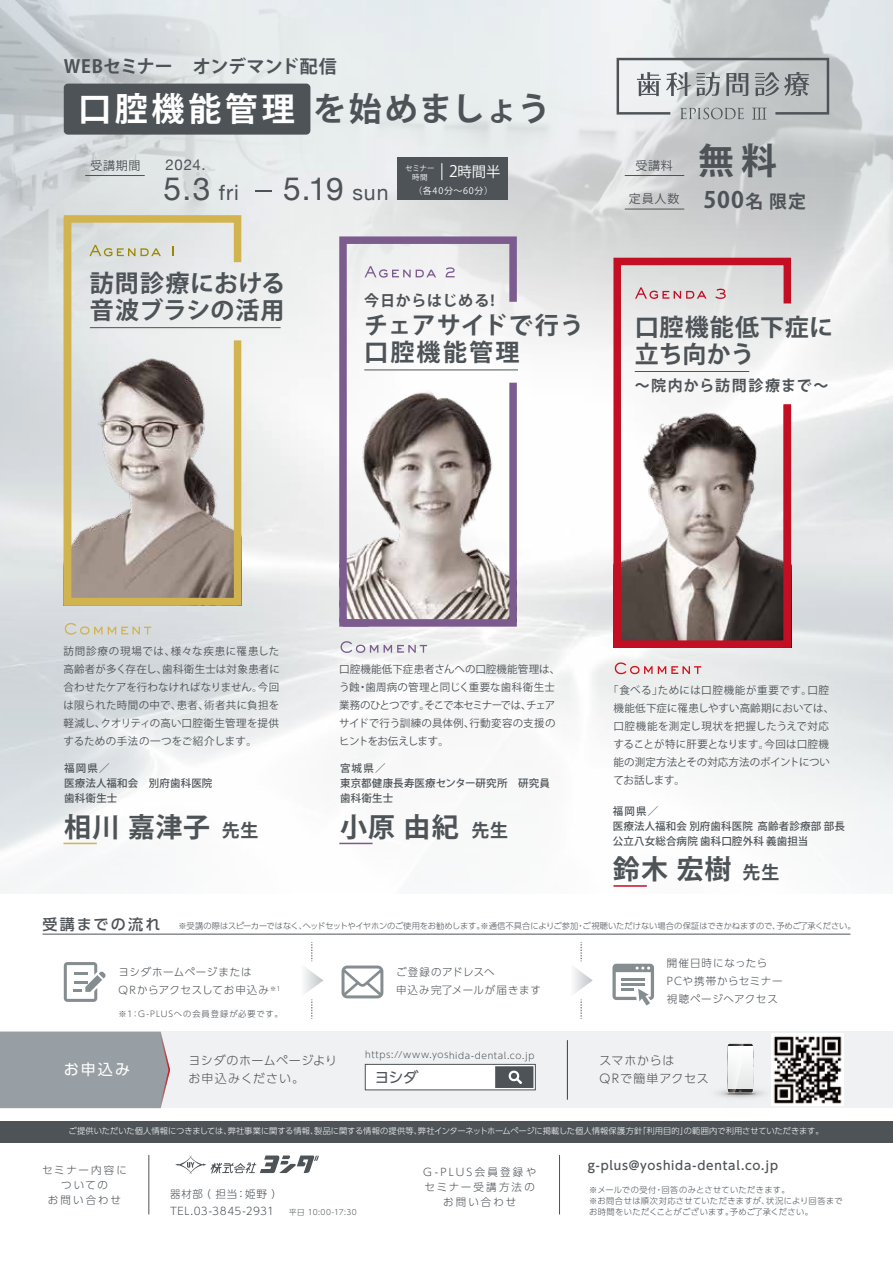
<style>
.page{position:relative;width:893px;height:1263px;background:#fff}
.page>*{position:absolute;margin:0;border:0;box-sizing:border-box;transform-origin:0 0}
.t1{font:700 36px "Koz Go Pr 6 N";color:#4d5357}
.t2{font:700 33px "Koz Go Pr 6 N";letter-spacing:.1em;color:#4d5357}
.t3{font:31.8px "Helvetica Neue";color:#4d5357}
.t4{font:700 27px "Koz Go Pr 6 N";letter-spacing:.04em;color:#4d5357}
.t5{font:700 24px/27px "Koz Go Pr 6 N";letter-spacing:.03em;color:#4d5357}
.t6{font:700 24px/27px "Koz Go Pr 6 N";letter-spacing:.075em;color:#4d5357}
.t7{font:700 22.5px "Koz Go Pr 6 N";color:#4d5357}
.t8{font:700 18px "Koz Go Pr 6 N";letter-spacing:.005em;color:#4d5357}
.t9{font:700 15px "Koz Go Pr 6 N";letter-spacing:.065em;color:#4d5357}
.t10{font:500 15px "UD Shin Go Pr 6 N";letter-spacing:.15em;color:#4d5357}
.t11{font:15px "Helvetica Neue";color:#4d5357}
.t12{font:15px "UD Shin Go Pr 6 N";color:#fff}
.t13{font:15px "UD Shin Go Pr 6 N";color:#4d5357}
.t14{font:14.4px "Koz Go Pr 6 N";color:#fff}
.t15{font:300 12px/18px "UD Shin Go Pr 6 N";letter-spacing:.055em;color:#4d5357}
.t16{font:500 12px "UD Shin Go Pr 6 N";letter-spacing:.065em;color:#4d5357}
.t17{font:12px "Koz Go Pr 6 N";letter-spacing:.065em;color:#4d5357}
.t18{font:10.5px/18px "Koz Go Pr 6 N";letter-spacing:.005em;color:#4d5357}
.t19{font:500 10.5px/15px "Koz Go Pr 6 N";letter-spacing:.02em;color:#4d5357}
.t20{font:300 10.5px/18px "UD Shin Go Pr 6 N";letter-spacing:.06em;color:#4d5357}
.t21{font:300 10.5px/18px "UD Shin Go Pr 6 N";letter-spacing:.065em;color:#4d5357}
.t22{font:300 10.5px/15px "UD Shin Go Pr 6 N";letter-spacing:.2em;color:#4d5357;text-align:center}
.t23{font:300 10.5px/17px "UD Shin Go Pr 6 N";letter-spacing:.055em;color:#4d5357}
.t24{font:300 10.5px/18px "UD Shin Go Pr 6 N";letter-spacing:.085em;color:#4d5357}
.t25{font:300 10.5px/15px "UD Shin Go Pr 6 N";letter-spacing:.185em;color:#4d5357;text-align:center}
.t26{font:300 9px "UD Shin Go Pr 6 N";letter-spacing:.06em;color:#4d5357}
.t27{font:9px "Koz Go Pr 6 N";letter-spacing:.085em;color:#fff}
.t28{font:300 8.25px "UD Shin Go Pr 6 N";letter-spacing:-.005em;color:#fff}
.t29{font:300 8.25px "UD Shin Go Pr 6 N";letter-spacing:-.015em;color:#4d5357}
.t30{font:300 8.25px/10.8px "UD Shin Go Pr 6 N";letter-spacing:.04em;color:#4d5357}
.t31{font:300 8.25px "UD Shin Go Pr 6 N";letter-spacing:.11em;color:#4d5357}
.t32{font:300 7.5px "UD Shin Go Pr 6 N";letter-spacing:.045em;color:#4d5357}
.t33{font:7.5px/9px "Koz Go Pr 6 N";letter-spacing:-.005em;color:#fff;text-align:center}
.s1{color:#fff}
.s2{font-size:15.9px}
.s3{font-size:21.15px}
.s4{font-size:18px}
</style>
<div class="page">
<img style="left:0;top:0;width:197px;height:342px">
<img style="left:197px;top:0;width:696px;height:377px">
<div style="left:0;top:1032px;width:893px;height:76px;background:#f0f1f3"></div>
<div style="left:0;top:1032px;width:170px;height:76px;background:#989fa4"></div>
<div style="left:64px;top:84px;width:246px;height:51px;background:#4d5357;border-radius:4px"></div>
<hr style="left:613px;top:885px;width:34px;height:2px;background:#c30e23">
<hr style="left:63px;top:843px;width:34px;height:1px;background:#d1b34f">
<hr style="left:339px;top:843px;width:34px;height:1px;background:#7c5b8f">
<div style="left:0;top:1121px;width:893px;height:21px;background:#4d5357"></div>
<hr style="left:149px;top:1155px;width:1px;height:59px;background:#4d5357">
<hr style="left:559px;top:1155px;width:1px;height:59px;background:#4d5357">
<hr style="left:43px;top:934px;width:807px;height:1px;background:#4d5357">
<svg style="left:64px;top:962px;width:42px;height:40px"></svg>
<svg style="left:342px;top:965px;width:41px;height:33px"></svg>
<svg style="left:612px;top:964px;width:42px;height:41px"></svg>
<svg style="left:175px;top:1155px;width:144px;height:19px"></svg>
<svg style="left:717px;top:1043px;width:47px;height:55px"></svg>
<svg style="left:304px;top:942px;width:19px;height:77px"></svg>
<svg style="left:574px;top:942px;width:19px;height:77px"></svg>
<svg style="left:365px;top:1064px;width:171px;height:26px"></svg>
<hr style="left:567px;top:1040px;width:1px;height:60px;background:#3e3a39">
<svg style="left:255px;top:190px;width:16px;height:1px"></svg>
<div style="left:397px;top:158px;width:111px;height:42px;background:#4d5357"></div>
<svg style="left:442px;top:163px;width:1px;height:17px"></svg>
<hr style="left:85px;top:175px;width:60px;height:1px;background:#4d5357">
<hr style="left:625px;top:175px;width:59px;height:1px;background:#4d5357">
<hr style="left:625px;top:209px;width:59px;height:1px;background:#4d5357">
<svg style="left:617px;top:58px;width:212px;height:62px;background:#b7bbbc"></svg>
<svg style="left:615px;top:662px;width:86px;height:12px"></svg>
<svg style="left:341px;top:641px;width:37px;height:12px"></svg>
<svg style="left:384px;top:645px;width:43px;height:8px"></svg>
<svg style="left:65px;top:623px;width:86px;height:12px"></svg>
<svg style="left:610px;top:254px;width:185px;height:143px"></svg>
<hr style="left:635px;top:371px;width:114px;height:1px;background:#4d5357">
<svg style="left:606px;top:397px;width:189px;height:255px"></svg>
<div style="left:784px;top:404px;width:7px;height:240px;background:#c30e23"></div>
<svg style="left:635px;top:287px;width:72px;height:12px"></svg>
<svg style="left:715px;top:289px;width:11px;height:10px"></svg>
<svg style="left:60px;top:211px;width:185px;height:398px;background:#c8c2b5"></svg>
<svg style="left:89px;top:245px;width:72px;height:11px"></svg>
<svg style="left:335px;top:233px;width:186px;height:142px"></svg>
<svg style="left:335px;top:375px;width:186px;height:255px"></svg>
<hr style="left:90px;top:327px;width:191px;height:1px;background:#4d5357">
<svg style="left:365px;top:266px;width:71px;height:12px"></svg>
<svg style="left:446px;top:267px;width:9px;height:10px"></svg>
<img style="left:771px;top:1034px;width:72px;height:72px">
<h3 class="t8" style="left:64px;top:56px;width:275px">WEBセミナー　オンデマンド配信</h3>
<h2 class="t2" style="left:78px;top:91px;width:474px"><span class="s1">口腔機能管理</span>を始めましょう</h2>
<h3 class="t11" style="left:166px;top:153px;width:41px">2024.</h3>
<p class="t17" style="left:91px;top:158px;width:52px">受講期間</p>
<p class="t17" style="left:635px;top:158px;width:39px">受講料</p>
<p class="t17" style="left:629px;top:192px;width:52px">定員人数</p>
<p class="t33" style="left:405px;top:164px;width:31px">セミナー時間</p>
<h3 class="t14" style="left:449px;top:164px;width:53px"><span class="s2">2</span>時間半</h3>
<h3 class="t3" style="left:164px;top:165px;width:77px">5.3 <span class="s3">fri</span></h3>
<h3 class="t3" style="left:283px;top:165px;width:107px">5.19 <span class="s3">sun</span></h3>
<p class="t27" style="left:413px;top:186px;width:81px">（各40分～60分）</p>
<h1 class="t1" style="left:698px;top:141px;width:80px">無料</h1>
<h3 class="t7" style="left:703px;top:187px;width:104px">500<span class="s4">名 限定</span></h3>
<h3 class="t5" style="left:90px;top:271px;width:197px">訪問診療における音波ブラシの活用</h3>
<h3 class="t9" style="left:364px;top:292px;width:132px">今日からはじめる!</h3>
<h3 class="t6" style="left:364px;top:312px;width:221px">チェアサイドで行う口腔機能管理</h3>
<h3 class="t5" style="left:635px;top:314px;width:200px">口腔機能低下症に立ち向かう</h3>
<h3 class="t9" style="left:635px;top:377px;width:195px">～院内から訪問診療まで～</h3>
<p class="t18" style="left:63px;top:642px;width:218px;text-align:justify">訪問診療の現場では、様々な疾患に罹患した高齢者が多く存在し、歯科衛生士は対象患者に合わせたケアを行わなければなりません。今回は限られた時間の中で、患者、術者共に負担を軽減し、クオリティの高い口腔衛生管理を提供するための手法の一つをご紹介します。</p>
<p class="t19" style="left:64px;top:761px;width:150px">福岡県／<br>医療法人福和会　別府歯科医院歯科衛生士</p>
<h3 class="t4" style="left:64px;top:811px;width:196px">相川 嘉津子 <span class="s4">先生</span></h3>
<p class="t18" style="left:339px;top:660px;width:222px">口腔機能低下症患者さんへの口腔機能管理は、う蝕・歯周病の管理と同じく重要な歯科衛生士業務のひとつです。そこで本セミナーでは、チェアサイドで行う訓練の具体例、行動変容の支援のヒントをお伝えします。</p>
<p class="t19" style="left:340px;top:761px;width:212px">宮城県／<br>東京都健康長寿医療センター研究所　研究員歯科衛生士</p>
<h3 class="t4" style="left:340px;top:811px;width:170px">小原 由紀 <span class="s4">先生</span></h3>
<p class="t18" style="left:613px;top:681px;width:222px;text-indent:-5px">「食べる」ためには口腔機能が重要です。口腔機能低下症に罹患しやすい高齢期においては、口腔機能を測定し現状を把握したうえで対応することが特に肝要となります。今回は口腔機能の測定方法とその対応方法のポイントについてお話します。</p>
<p class="t19" style="left:613px;top:804px;width:234px">福岡県／<br>医療法人福和会 別府歯科医院 高齢者診療部 部長</p>
<p class="t19" style="left:613px;top:834px;width:197px">公立八女総合病院 歯科口腔外科 義歯担当</p>
<h3 class="t4" style="left:613px;top:854px;width:168px">鈴木 宏樹 <span class="s4">先生</span></h3>
<h3 class="t10" style="left:43px;top:912px;width:119px">受講までの流れ</h3>
<p class="t21" style="left:119px;top:963px;width:163px">ヨシダホームページまたは<br>QRからアクセスしてお申込み<sup>※1</sup></p>
<p class="t31" style="left:119px;top:1007px;width:166px">※1：G-PLUSへの会員登録が必要です。</p>
<p class="t29" style="left:179px;top:919px;width:679px">※受講の際はスピーカーではなく、ヘッドセットやイヤホンのご使用をお勧めします。※通信不具合によりご参加・ご視聴いただけない場合の保証はできかねますので、予めご了承ください。</p>
<p class="t24" style="left:396px;top:963px;width:147px">ご登録のアドレスへ<br>申込み完了メールが届きます</p>
<p class="t20" style="left:667px;top:954px;width:117px">開催日時になったら<br>PCや携帯からセミナー視聴ページへアクセス</p>
<h3 class="t12" style="left:64px;top:1057px;width:68px">お申込み</h3>
<p class="t15" style="left:189px;top:1051px;width:150px">ヨシダのホームページよりお申込みください。</p>
<p class="t26" style="left:365px;top:1048px;width:171px">https://www.yoshida-dental.co.jp</p>
<h3 class="t13" style="left:375px;top:1065px;width:46px">ヨシダ</h3>
<p class="t15" style="left:599px;top:1051px;width:111px">スマホからは<br>QRで簡単アクセス</p>
<p class="t28" style="left:68px;top:1124px;width:757px">ご提供いただいた個人情報につきましては、弊社事業に関する情報、製品に関する情報の提供等、弊社インターネットホームページに掲載した個人情報保護方針「利用目的」の範囲内で利用させていただきます。</p>
<p class="t25" style="left:42px;top:1162px;width:86px">セミナー内容についての<br>お問い合わせ</p>
<p class="t16" style="left:588px;top:1155px;width:192px">g-plus@yoshida-dental.co.jp</p>
<p class="t22" style="left:423px;top:1164px;width:114px">G-PLUS会員登録やセミナー受講方法のお問い合わせ</p>
<p class="t30" style="left:589px;top:1184px;width:255px">※メールでの受付・回答のみとさせていただきます。<br>※お問合せは順次対応させていただきますが、状況により回答までお時間をいただくことがございます。予めご了承ください。</p>
<p class="t23" style="left:170px;top:1185px;width:113px">器材部（ 担当：姫野 ）<br>TEL.03-3845-2931</p>
<p class="t32" style="left:289px;top:1205px;width:69px">平日 10:00-17:30</p>
</div>
